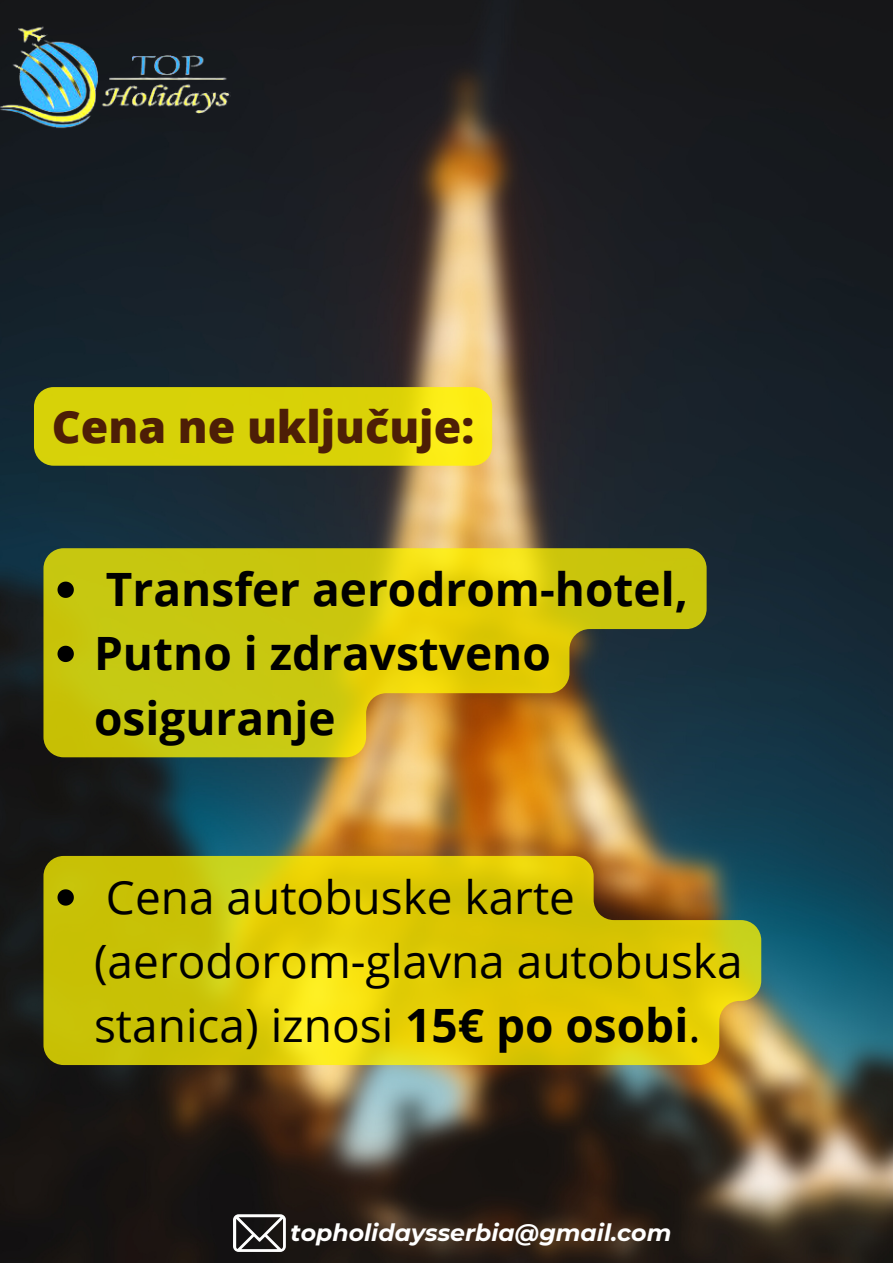
<style>
.page{position:relative;width:893px;height:1263px;background:#fff}
.page>*{position:absolute;margin:0;border:0;box-sizing:border-box;transform-origin:0 0}
.t1{font:45.97px/64.1px "Open Sans";color:#000}
.t2{font:700 45.97px/64.1px "Open Sans";color:#000}
.t3{font:800 44.7px "Open Sans";color:#4d1e06}
.t4{font:italic 700 23.62px "Montserrat";color:#fff}
.s1{font-weight:700}
</style>
<div class="page">
<img style="left:0;top:0;width:893px;height:1263px">
<img style="left:0;top:0;width:250px;height:168px">
<svg style="left:233px;top:1214px;width:53px;height:38px"></svg>
<svg style="left:34px;top:387px;width:458px;height:79px;background:#dcd40a"></svg>
<svg style="left:43px;top:548px;width:663px;height:209px;background:#b9af16"></svg>
<svg style="left:57px;top:582px;width:17px;height:16px"></svg>
<svg style="left:57px;top:646px;width:17px;height:16px"></svg>
<svg style="left:43px;top:856px;width:718px;height:209px;background:#d3c20c"></svg>
<svg style="left:57px;top:889px;width:17px;height:17px"></svg>
<p class="t3" style="left:52px;top:395px;width:424px">Cena ne uključuje:</p>
<p class="t2" style="left:94px;top:556px;width:595px">Transfer aerodrom-hotel,<br>Putno i zdravstveno osiguranje</p>
<p class="t1" style="left:94px;top:864px;width:650px">Cena autobuske karte (aerodorom-glavna autobuska stanica) iznosi <span class="s1">15€ po osobi</span>.</p>
<p class="t4" style="left:290px;top:1218px;width:382px">topholidaysserbia@gmail.com</p>
</div>
